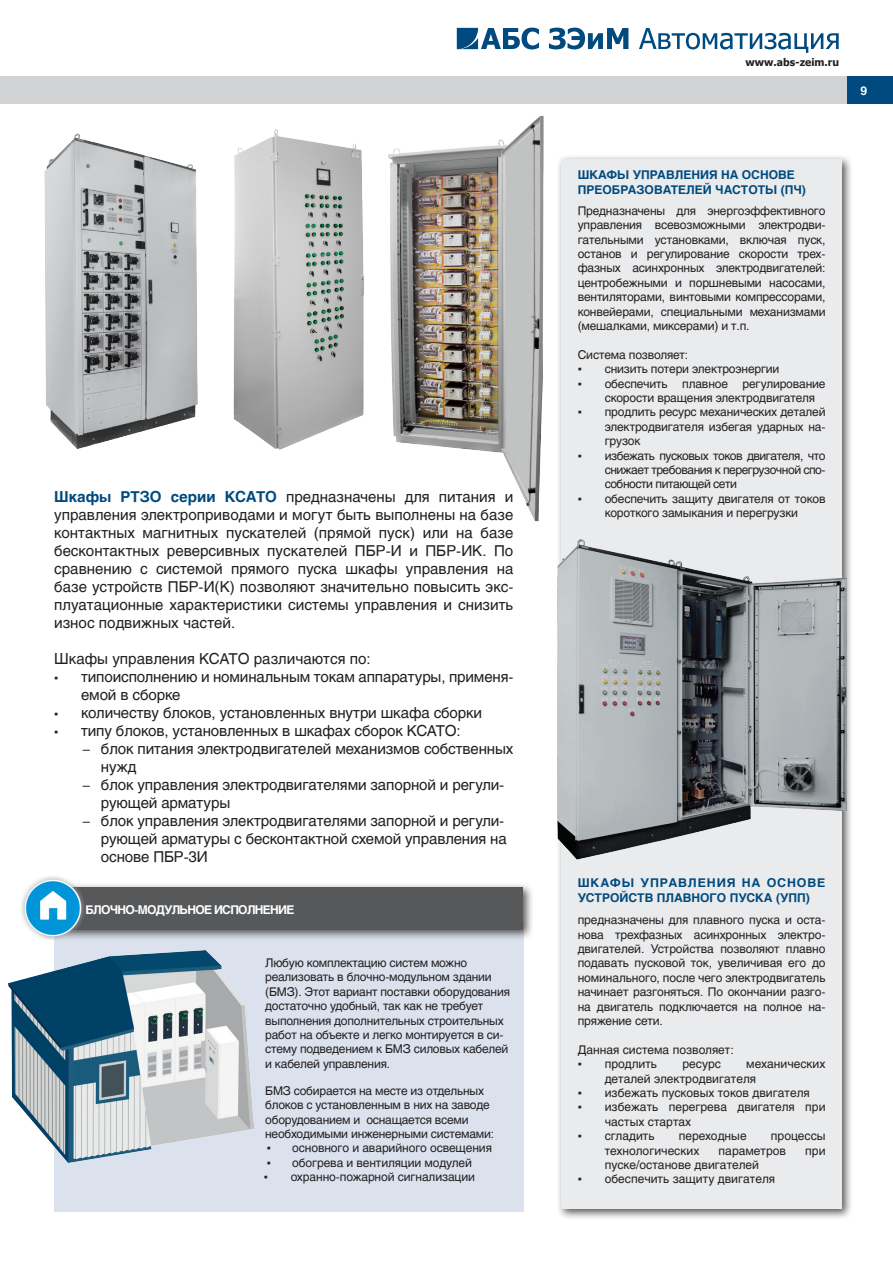
<style>
.page{position:relative;width:893px;height:1263px;background:#fff}
.page>*{position:absolute;margin:0;border:0;box-sizing:border-box;transform-origin:0 0}
.t1{font:15px/18px "Helios";letter-spacing:-.01em;color:#231f20}
.t2{font:12px/14.4px "Helios";letter-spacing:-.015em;color:#231f20}
.t3{font:700 12px/15px "Helios";color:#004a7f}
.t4{font:700 12px "Helios";letter-spacing:-.06em;color:#fff}
.t5{font:700 10.5px "Tahoma";color:#231f20}
.s1{font-weight:700;color:#004a7f}
.s2{font-family:"Tahoma";font-size:12px}
.s3{font-family:"Helios Cond"}
.s4{font-family:"Tahoma"}
</style>
<div class="page">
<div style="left:0;top:77px;width:893px;height:27px;background:#d1d2d4"></div>
<div style="left:848px;top:77px;width:45px;height:27px;background:#004a7f"></div>
<svg style="left:457px;top:28px;width:382px;height:25px"></svg>
<div style="left:556px;top:154px;width:297px;height:1066px;background:#231f20;opacity:.75"></div>
<div style="left:561px;top:159px;width:281px;height:1050px;background:#eaebec"></div>
<img style="left:556px;top:536px;width:297px;height:329px">
<img style="left:44px;top:133px;width:154px;height:317px">
<img style="left:388px;top:115px;width:156px;height:407px">
<img style="left:233px;top:129px;width:131px;height:321px">
<div style="left:54px;top:923px;width:469px;height:288px;background:#d9e1ed"></div>
<div style="left:36px;top:882px;width:498px;height:59px;background:#231f20;opacity:.75"></div>
<div style="left:42px;top:887px;width:481px;height:42px;background:#57585a"></div>
<img style="left:21px;top:876px;width:64px;height:65px">
<img style="left:9px;top:951px;width:244px;height:211px">
<p class="t1" style="left:54px;top:487px;width:461px;text-align:justify"><span class="s1">Шкафы РТЗО серии КСАТО</span> предназначены для питания и управления электроприводами и могут быть выполнены на базе контактных магнитных пускателей (прямой пуск) или на базе бесконтактных реверсивных пускателей ПБР-И и ПБР-ИК. По сравнению с системой прямого пуска шкафы управления на базе устройств ПБР-И(К) позволяют значительно повысить экс&shy;плуатационные характеристики системы управления и снизить износ подвижных частей.</p>
<p class="t1" style="left:54px;top:649px;width:318px">Шкафы управления КСАТО различаются по:</p>
<p class="t1" style="left:81px;top:667px;width:434px;text-indent:-27px"><span class="s2">▪</span> типоисполнению и номинальным токам аппаратуры, применя&shy;емой в сборке</p>
<p class="t1" style="left:54px;top:703px;width:430px"><span class="s2">▪</span> количеству блоков, установленных внутри шкафа сборки</p>
<p class="t1" style="left:54px;top:721px;width:408px"><span class="s2">▪</span> типу блоков, установленных в шкафах сборок КСАТО:</p>
<p class="t1" style="left:101px;top:739px;width:414px;text-indent:-18px"><span class="s3">–</span> блок питания электродвигателей механизмов собственных нужд</p>
<p class="t1" style="left:101px;top:775px;width:405px;text-indent:-18px"><span class="s3">–</span> блок управления электродвигателями запорной и регули&shy;рующей арматуры</p>
<p class="t1" style="left:101px;top:811px;width:407px;text-indent:-18px"><span class="s3">–</span> блок управления электродвигателями запорной и регули&shy;рующей арматуры с бесконтактной схемой управления на основе ПБР-3И</p>
<p class="t4" style="left:85px;top:903px;width:211px">БЛОЧНО-МОДУЛЬНОЕ ИСПОЛНЕНИЕ</p>
<p class="t2" style="left:265px;top:955px;width:246px">Любую комплектацию систем можно реализовать в блочно-модульном здании (БМЗ). Этот вариант поставки оборудования достаточно удобный, так как не требует выполнения дополнительных строительных работ на объекте и легко монтируется в си&shy;стему подведением к БМЗ силовых кабелей и кабелей управления.</p>
<p class="t2" style="left:265px;top:1083px;width:230px">БМЗ собирается на месте из отдельных блоков с установленным в них на заводе оборудованием и оснащается всеми необходимыми инженерными системами:</p>
<p class="t2" style="left:267px;top:1141px;width:227px"><span class="s4">▪</span> основного и аварийного освещения</p>
<p class="t2" style="left:267px;top:1155px;width:207px"><span class="s4">▪</span> обогрева и вентиляции модулей</p>
<p class="t2" style="left:264px;top:1170px;width:213px"><span class="s4">▪</span> охранно-пожарной сигнализации</p>
<p class="t5" style="left:745px;top:55px;width:95px">www.abs-zeim.ru</p>
<p class="t4" style="left:860px;top:84px;width:8px">9</p>
<p class="t3" style="left:578px;top:167px;width:230px">ШКАФЫ УПРАВЛЕНИЯ НА ОСНОВЕ<br>ПРЕОБРАЗОВАТЕЛЕЙ ЧАСТОТЫ (ПЧ)</p>
<p class="t2" style="left:578px;top:203px;width:249px;text-align:justify">Предназначены для энергоэффективного управления всевозможными электродви&shy;гательными установками, включая пуск, останов и регулирование скорости трех&shy;фазных асинхронных электродвигателей: центробежными и поршневыми насосами, вентиляторами, винтовыми компрессорами, конвейерами, специальными механизмами (мешалками, миксерами) и т.п.</p>
<p class="t2" style="left:578px;top:347px;width:112px">Система позволяет:</p>
<p class="t2" style="left:578px;top:362px;width:203px"><span class="s4">▪</span> снизить потери электроэнергии</p>
<p class="t2" style="left:605px;top:376px;width:222px;text-indent:-27px"><span class="s4">▪</span> обеспечить плавное регулирование скорости вращения электродвигателя</p>
<p class="t2" style="left:605px;top:405px;width:222px;text-align:justify;text-indent:-27px"><span class="s4">▪</span> продлить ресурс механических деталей электродвигателя избегая ударных на&shy;грузок</p>
<p class="t2" style="left:605px;top:448px;width:222px;text-align:justify;text-indent:-27px"><span class="s4">▪</span> избежать пусковых токов двигателя, что снижает требования к перегрузочной спо&shy;собности питающей сети</p>
<p class="t2" style="left:578px;top:491px;width:249px;text-align:center"><span class="s4">▪</span> обеспечить защиту двигателя от токов короткого замыкания и перегрузки</p>
<p class="t3" style="left:578px;top:875px;width:249px">ШКАФЫ УПРАВЛЕНИЯ НА ОСНОВЕ<br>УСТРОЙСТВ ПЛАВНОГО ПУСКА (УПП)</p>
<p class="t2" style="left:578px;top:912px;width:249px;text-align:justify">предназначены для плавного пуска и оста&shy;нова трехфазных асинхронных электро&shy;двигателей. Устройства позволяют плавно подавать пусковой ток, увеличивая его до номинального, после чего электродвигатель начинает разгоняться. По окончании разго&shy;на двигатель подключается на полное на&shy;пряжение сети.</p>
<p class="t2" style="left:578px;top:1042px;width:158px">Данная система позволяет:</p>
<p class="t2" style="left:578px;top:1056px;width:81px"><span class="s4">▪</span> продлить</p>
<p class="t2" style="left:682px;top:1056px;width:40px">ресурс</p>
<p class="t2" style="left:605px;top:1056px;width:222px;text-indent:141px">механических деталей электродвигателя</p>
<p class="t2" style="left:578px;top:1085px;width:234px"><span class="s4">▪</span> избежать пусковых токов двигателя</p>
<p class="t2" style="left:605px;top:1100px;width:222px;text-indent:-27px"><span class="s4">▪</span> избежать перегрева двигателя при частых стартах</p>
<p class="t2" style="left:578px;top:1128px;width:78px"><span class="s4">▪</span> сгладить</p>
<p class="t2" style="left:679px;top:1128px;width:69px">переходные</p>
<p class="t2" style="left:771px;top:1128px;width:56px">процессы</p>
<p class="t2" style="left:605px;top:1143px;width:96px">технологических</p>
<p class="t2" style="left:719px;top:1143px;width:69px">параметров</p>
<p class="t2" style="left:805px;top:1143px;width:22px">при</p>
<p class="t2" style="left:605px;top:1157px;width:156px">пуске/останове двигателей</p>
<p class="t2" style="left:578px;top:1172px;width:199px"><span class="s4">▪</span> обеспечить защиту двигателя</p>
</div>
